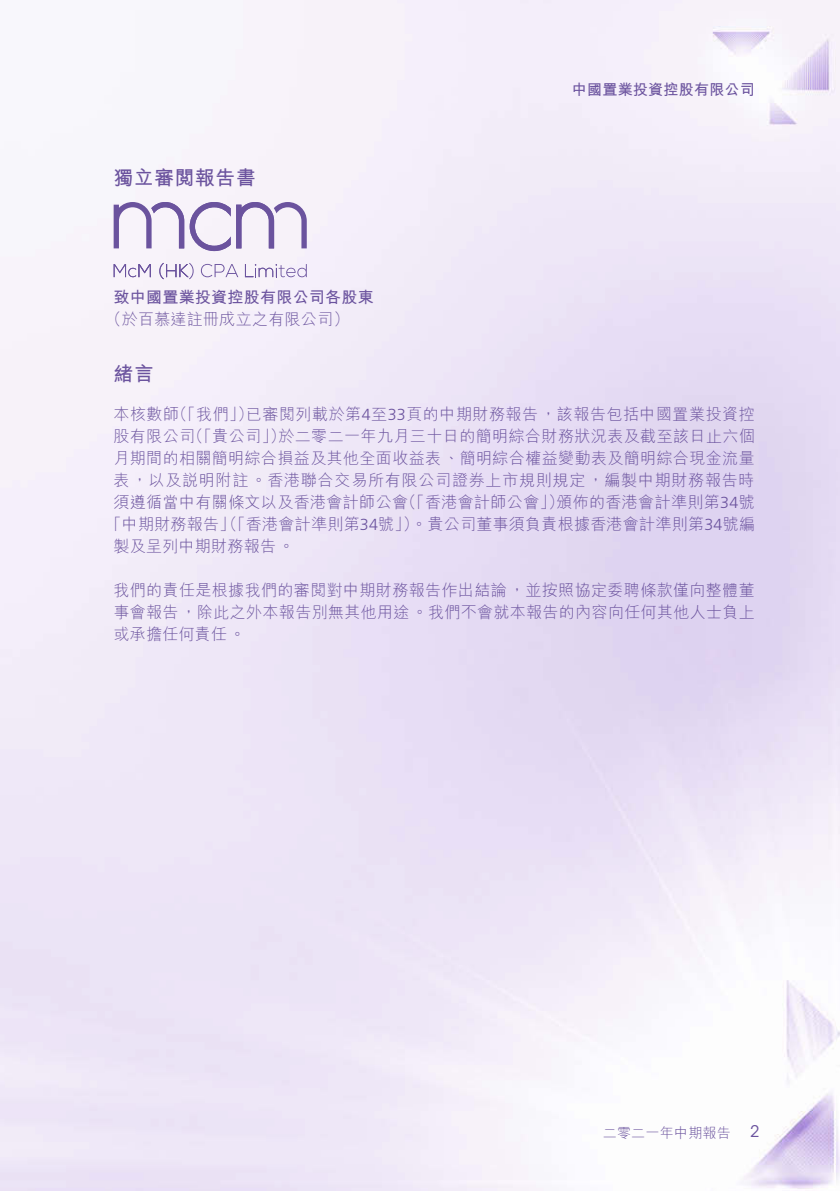
<style>
.page{position:relative;width:840px;height:1191px;background:#fff}
.page>*{position:absolute;margin:0;border:0;box-sizing:border-box;transform-origin:0 0}
.t1{font:700 20px "M Hei HK";letter-spacing:.015em;color:#6b539e}
.t2{font:300 16px/22px "M Hei HK";letter-spacing:.025em;color:#6b539e;text-align:justify}
.t3{font:300 16px "M Hei HK";letter-spacing:.045em;color:#6b539e}
.t4{font:700 16px "M Hei HK";letter-spacing:.015em;color:#6b539e}
.t5{font:16px "ITC Avant Garde Std";color:#6b539e}
.t6{font:700 15px "M Hei HK";letter-spacing:.015em;color:#6b539e}
.t7{font:300 14px "M Hei HK";letter-spacing:.015em;color:#6b539e}
.s1{font-family:"Frutiger LT Std"}
</style>
<div class="page">
<img style="left:0;top:0;width:839px;height:1191px">
<svg style="left:114px;top:264px;width:37px;height:13px"></svg>
<svg style="left:158px;top:263px;width:37px;height:16px"></svg>
<svg style="left:201px;top:264px;width:37px;height:13px"></svg>
<svg style="left:245px;top:264px;width:61px;height:13px"></svg>
<svg style="left:236px;top:202px;width:70px;height:46px"></svg>
<svg style="left:114px;top:202px;width:116px;height:49px"></svg>
<p class="t1" style="left:113px;top:163px;width:144px">獨立審閱報告書</p>
<p class="t6" style="left:571px;top:79px;width:184px">中國置業投資控股有限公司</p>
<p class="t4" style="left:113px;top:285px;width:262px">致中國置業投資控股有限公司各股東</p>
<p class="t2" style="left:105px;top:307px;width:245px">（於百慕達註冊成立之有限公司(</p>
<p class="t1" style="left:113px;top:359px;width:42px">緒言</p>
<p class="t2" style="left:246px;top:403px;width:510px">已審閱列載於第 至<span class="s1">4 33</span>頁的中期財務報告，該報告包括中國置業投資控</p>
<p class="t2" style="left:113px;top:403px;width:67px">本核數師</p>
<p class="t2" style="left:171px;top:403px;width:84px">（「我們」）</p>
<p class="t2" style="left:187px;top:425px;width:100px">（「貴公司」）</p>
<p class="t2" style="left:278px;top:425px;width:478px">於二零二一年九月三十日的簡明綜合財務狀況表及截至該日止六個</p>
<p class="t2" style="left:113px;top:425px;width:83px">股有限公司</p>
<p class="t2" style="left:113px;top:447px;width:642px">月期間的相關簡明綜合損益及其他全面收益表、簡明綜合權益變動表及簡明綜合現金流量</p>
<p class="t3" style="left:113px;top:469px;width:642px">表，以及說明附註。香港聯合交易所有限公司證券上市規則規定，編製中期財務報告時</p>
<p class="t2" style="left:556px;top:491px;width:200px">頒佈的香港會計準則第<span class="s1">34</span>號</p>
<p class="t2" style="left:113px;top:491px;width:296px">須遵循當中有關條文以及香港會計師公會</p>
<p class="t2" style="left:105px;top:513px;width:650px">「中期財務報告」（「香港會計準則第<span class="s1">34</span>號」）。貴公司董事須負責根據香港會計準則第<span class="s1">34</span>號編</p>
<p class="t2" style="left:113px;top:535px;width:182px">製及呈列中期財務報告。</p>
<p class="t2" style="left:113px;top:579px;width:642px">我們的責任是根據我們的審閱對中期財務報告作出結論，並按照協定委聘條款僅向整體董事會報告，除此之外本報告別無其他用途。我們不會就本報告的內容向任何其他人士負上或承擔任何責任。</p>
<p class="t2" style="left:400px;top:491px;width:165px">（「香港會計師公會」）</p>
<p class="t7" style="left:602px;top:1123px;width:129px">二零二一年中期報告</p>
<p class="t5" style="left:749px;top:1121px;width:11px">2</p>
</div>
